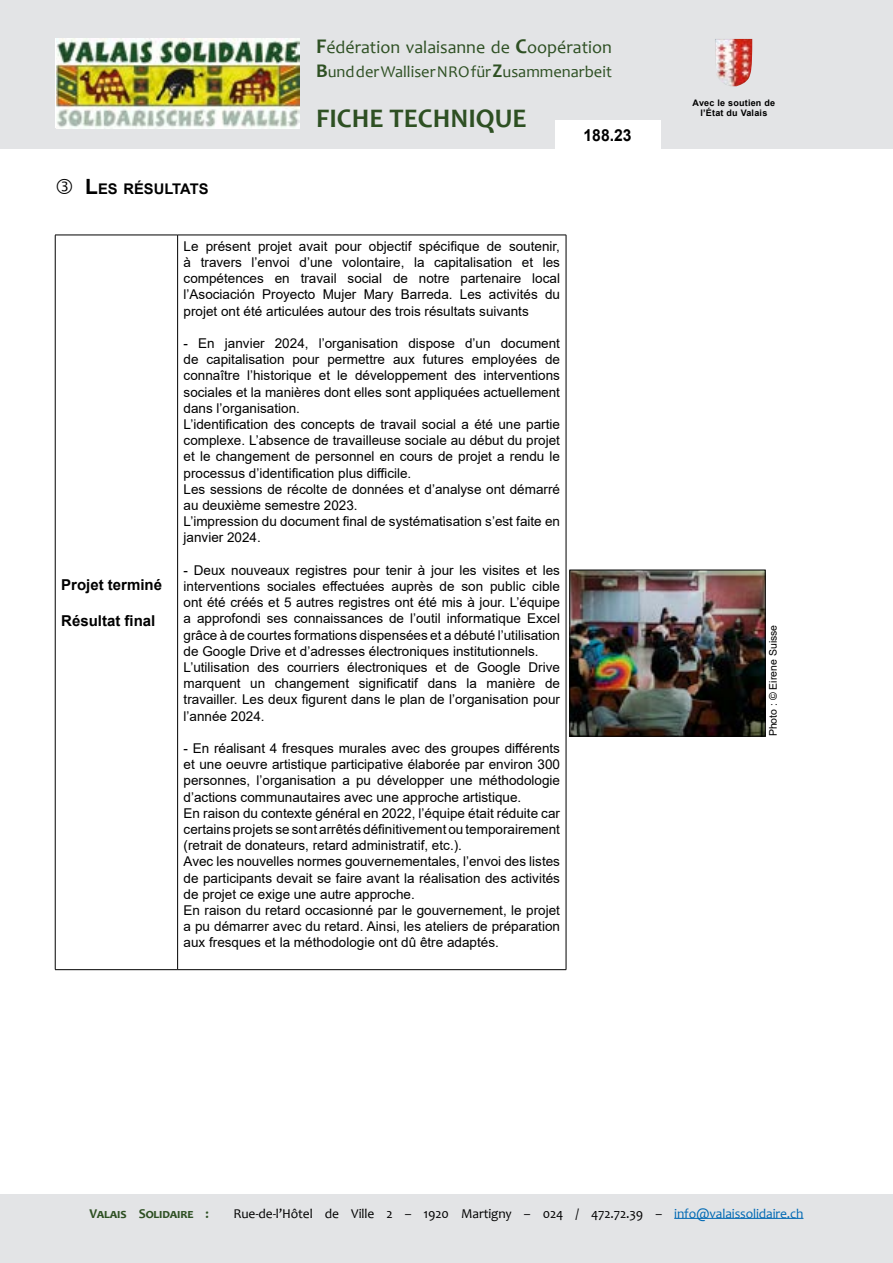
<style>
.page{position:relative;width:893px;height:1263px;background:#fff}
.page>*{position:absolute;margin:0;border:0;box-sizing:border-box;transform-origin:0 0}
.t1{font:700 27px "Candara";color:#2e5023}
.t2{font:18px "Candara";color:#2e5023}
.t3{font:16.5px "Candara";color:#2e5023}
.t4{font:700 16.5px "Arial";color:#000;scale:.95 1}
.t5{font:700 15px "Arial";color:#000}
.t6{font:700 14.7px "Arial";color:#000}
.t7{font:13.5px/16.2px "Arial";color:#000}
.t8{font:13.5px "Candara";letter-spacing:-.01em;color:#000}
.t9{font:700 13.5px "Candara";letter-spacing:-.01em;color:#2e5023}
.t10{font:10.5px "Arial";color:#000}
.t11{font:700 9px/10.8px "Arial";letter-spacing:.025em;color:#000;text-align:center}
.s1{font-size:21px}
.s2{font-weight:700;font-size:21px}
.s3{font-weight:700;font-size:19.5px}
.s4{color:#0069b4}
</style>
<div class="page">
<div style="left:0;top:0;width:893px;height:149px;background:#e3e4e6"></div>
<img style="left:57px;top:39px;width:243px;height:89px">
<hr style="left:55px;top:235px;width:123px;height:1px;background:#000">
<hr style="left:55px;top:235px;width:1px;height:734px;background:#000">
<hr style="left:178px;top:235px;width:388px;height:1px;background:#000">
<hr style="left:177px;top:235px;width:1px;height:734px;background:#000">
<hr style="left:566px;top:235px;width:1px;height:734px;background:#000">
<hr style="left:55px;top:969px;width:123px;height:1px;background:#000">
<hr style="left:178px;top:969px;width:388px;height:1px;background:#000">
<div style="left:0;top:1195px;width:893px;height:68px;background:#e3e4e6"></div>
<img style="left:572px;top:572px;width:191px;height:162px">
<div style="left:570px;top:570px;width:195px;height:166px;border:1px solid #000"></div>
<div style="left:555px;top:121px;width:105px;height:35px;background:#fff"></div>
<hr style="left:674px;top:1218px;width:129px;height:1px;background:#0069b4">
<img style="left:715px;top:39px;width:37px;height:47px">
<p class="t6" style="left:85px;top:179px;width:125px"><span class="s1">L</span>ES RÉSULTATS</p>
<h2 class="t2" style="left:316px;top:37px;width:297px"><span class="s2">F</span>édération valaisanne de <span class="s2">C</span>oopération</h2>
<p class="t3" style="left:316px;top:61px;width:297px"><span class="s3">B</span>und der Walliser NRO für <span class="s3">Z</span>usammenarbeit</p>
<h1 class="t1" style="left:316px;top:102px;width:212px">FICHE TECHNIQUE</h1>
<p class="t4" style="left:584px;top:124px;width:52px">188.23</p>
<p class="t5" style="left:61px;top:574px;width:102px">Projet terminé</p>
<p class="t5" style="left:61px;top:610px;width:96px">Résultat final</p>
<p class="t7" style="left:184px;top:238px;width:378px;text-align:justify">Le présent projet avait pour objectif spécifique de soutenir, à travers l’envoi d’une volontaire, la capitalisation et les compétences en travail social de notre partenaire local l’Asociación Proyecto Mujer Mary Barreda. Les activités du projet ont été articulées autour des trois résultats suivants</p>
<p class="t7" style="left:184px;top:335px;width:378px">- En janvier 2024, l’organisation dispose d’un document de capitalisation pour permettre aux futures employées de connaître l’historique et le développement des interventions sociales et la manières dont elles sont appliquées actuellement dans l’organisation.<br>L’identification des concepts de travail social a été une partie complexe. L’absence de travailleuse sociale au début du projet et le changement de personnel en cours de projet a rendu le processus d’identification plus difficile.<br>Les sessions de récolte de données et d’analyse ont démarré au deuxième semestre 2023.<br>L’impression du document final de systématisation s’est faite en janvier 2024.</p>
<p class="t7" style="left:184px;top:562px;width:378px">- Deux nouveaux registres pour tenir à jour les visites et les interventions sociales effectuées auprès de son public cible ont été créés et 5 autres registres ont été mis à jour. L’équipe a approfondi ses connaissances de l’outil informatique Excel grâce à de courtes formations dispensées et a débuté l’utilisation de Google Drive et d’adresses électroniques institutionnels.<br>L’utilisation des courriers électroniques et de Google Drive marquent un changement significatif dans la manière de travailler. Les deux figurent dans le plan de l’organisation pour l’année 2024.</p>
<p class="t7" style="left:184px;top:740px;width:378px">- En réalisant 4 fresques murales avec des groupes différents et une oeuvre artistique participative élaborée par environ 300 personnes, l’organisation a pu développer une méthodologie d’actions communautaires avec une approche artistique.<br>En raison du contexte général en 2022, l’équipe était réduite car certains projets se sont arrêtés définitivement ou temporairement (retrait de donateurs, retard administratif, etc.).<br>Avec les nouvelles normes gouvernementales, l’envoi des listes de participants devait se faire avant la réalisation des activités de projet ce exige une autre approche.<br>En raison du retard occasionné par le gouvernement, le projet a pu démarrer avec du retard. Ainsi, les ateliers de préparation aux fresques et la méthodologie ont dû être adaptés.</p>
<p class="t11" style="left:693px;top:97px;width:84px">Avec le soutien de l’État du Valais</p>
<p class="t10" style="left:766px;top:736px;width:113px;rotate:-90deg">Photo : © Eirene Suisse</p>
<p class="t9" style="left:90px;top:1205px;width:121px">Valais Solidaire :</p>
<p class="t8" style="left:233px;top:1205px;width:572px">Rue-de-l’Hôtel de Ville 2 – 1920 Martigny – 024 / 472.72.39 – <span class="s4">info@valaissolidaire.ch</span></p>
</div>
